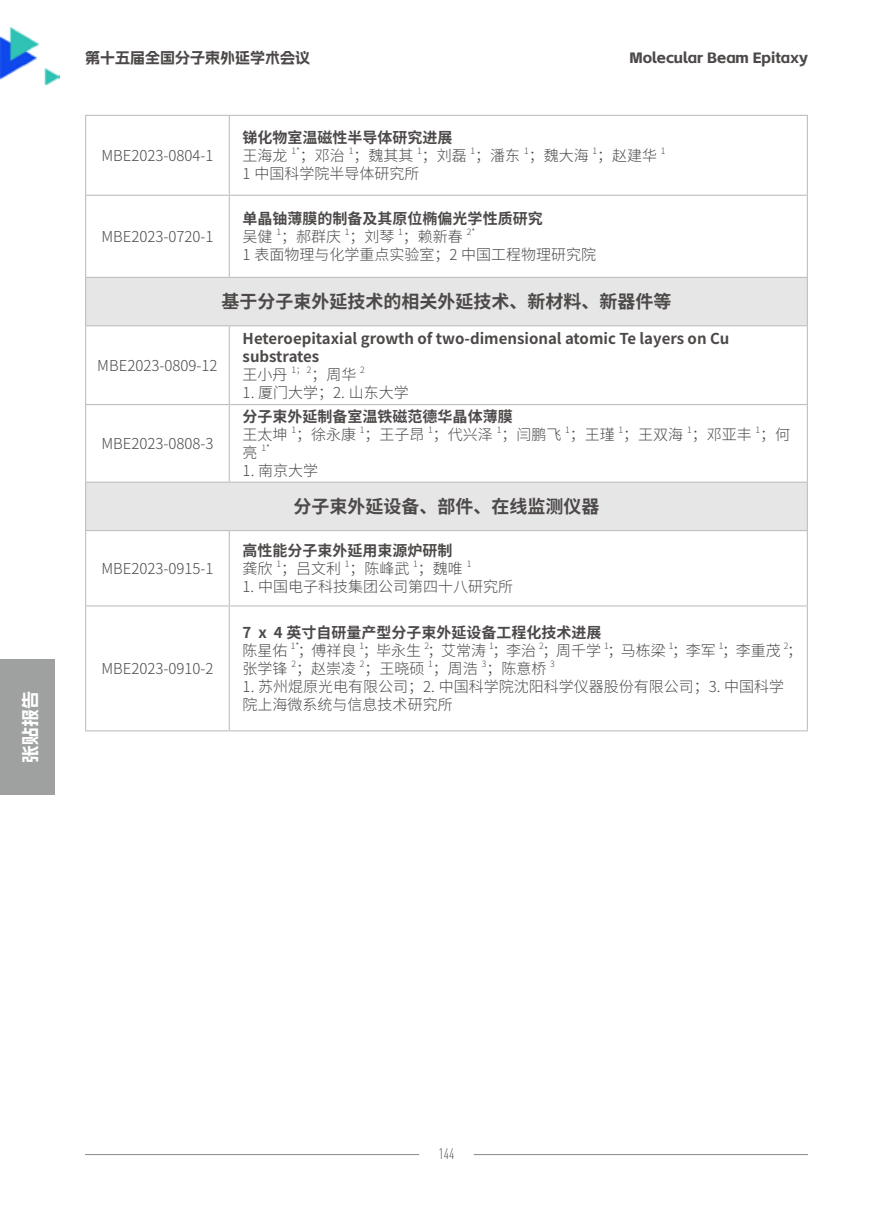
<style>
.page{position:relative;width:893px;height:1212px;background:#fff}
.page>*{position:absolute;margin:0;border:0;box-sizing:border-box;transform-origin:0 0}
.t1{font:700 18px "Source Han Sans CN";color:#4c4948}
.t2{font:18px "Alimama Shu Hei Ti";color:#fff}
.t3{font:300 15px/18px "Source Han Sans CN";color:#4c4948}
.t4{font:700 15px/18px "Source Han Sans CN";color:#4c4948}
.t5{font:15px "Alimama Shu Hei Ti";color:#4c4948}
.t6{font:300 15px "DIN Cond";color:#4c4948}
.t7{font:300 8.7px "Source Han Sans CN";color:#4c4948}
</style>
<div class="page">
<img style="left:0;top:27px;width:59px;height:57px">
<hr style="left:85px;top:1154px;width:334px;height:1px;background:#898989">
<hr style="left:474px;top:1154px;width:334px;height:1px;background:#898989">
<div style="left:0;top:659px;width:55px;height:136px;background:#9fa0a0"></div>
<svg style="left:86px;top:278px;width:721px;height:252px"></svg>
<hr style="left:85px;top:116px;width:1px;height:79px;background:#bfbfbf">
<hr style="left:85px;top:196px;width:1px;height:81px;background:#bfbfbf">
<hr style="left:85px;top:326px;width:1px;height:78px;background:#bfbfbf">
<hr style="left:85px;top:405px;width:1px;height:77px;background:#bfbfbf">
<hr style="left:85px;top:531px;width:1px;height:74px;background:#bfbfbf">
<hr style="left:85px;top:606px;width:1px;height:124px;background:#bfbfbf">
<hr style="left:229px;top:116px;width:1px;height:79px;background:#bfbfbf">
<hr style="left:807px;top:116px;width:1px;height:79px;background:#bfbfbf">
<hr style="left:229px;top:196px;width:1px;height:81px;background:#bfbfbf">
<hr style="left:807px;top:196px;width:1px;height:81px;background:#bfbfbf">
<hr style="left:229px;top:326px;width:1px;height:78px;background:#bfbfbf">
<hr style="left:807px;top:326px;width:1px;height:78px;background:#bfbfbf">
<hr style="left:229px;top:405px;width:1px;height:77px;background:#bfbfbf">
<hr style="left:807px;top:405px;width:1px;height:77px;background:#bfbfbf">
<hr style="left:229px;top:531px;width:1px;height:74px;background:#bfbfbf">
<hr style="left:807px;top:531px;width:1px;height:74px;background:#bfbfbf">
<hr style="left:229px;top:606px;width:1px;height:124px;background:#bfbfbf">
<hr style="left:807px;top:606px;width:1px;height:124px;background:#bfbfbf">
<hr style="left:85px;top:115px;width:144px;height:1px;background:#bfbfbf">
<hr style="left:229px;top:115px;width:579px;height:1px;background:#bfbfbf">
<hr style="left:85px;top:195px;width:144px;height:1px;background:#bfbfbf">
<hr style="left:229px;top:195px;width:579px;height:1px;background:#bfbfbf">
<hr style="left:85px;top:404px;width:144px;height:1px;background:#bfbfbf">
<hr style="left:229px;top:404px;width:579px;height:1px;background:#bfbfbf">
<hr style="left:85px;top:605px;width:144px;height:1px;background:#bfbfbf">
<hr style="left:229px;top:605px;width:579px;height:1px;background:#bfbfbf">
<hr style="left:85px;top:730px;width:144px;height:1px;background:#bfbfbf">
<hr style="left:229px;top:730px;width:579px;height:1px;background:#bfbfbf">
<hr style="left:85px;top:277px;width:144px;height:1px;background:#bfbfbf">
<hr style="left:85px;top:278px;width:1px;height:47px;background:#bfbfbf">
<hr style="left:229px;top:277px;width:579px;height:1px;background:#bfbfbf">
<hr style="left:807px;top:278px;width:1px;height:47px;background:#bfbfbf">
<hr style="left:85px;top:325px;width:144px;height:1px;background:#bfbfbf">
<hr style="left:229px;top:325px;width:579px;height:1px;background:#bfbfbf">
<hr style="left:85px;top:482px;width:144px;height:1px;background:#bfbfbf">
<hr style="left:85px;top:483px;width:1px;height:47px;background:#bfbfbf">
<hr style="left:229px;top:482px;width:579px;height:1px;background:#bfbfbf">
<hr style="left:807px;top:483px;width:1px;height:47px;background:#bfbfbf">
<hr style="left:85px;top:530px;width:144px;height:1px;background:#bfbfbf">
<hr style="left:229px;top:530px;width:579px;height:1px;background:#bfbfbf">
<p class="t2" style="left:20px;top:763px;width:73px;rotate:-90deg">张贴报告</p>
<p class="t5" style="left:85px;top:49px;width:226px">第十五届全国分子束外延学术会议</p>
<p class="t5" style="left:629px;top:49px;width:180px">Molecular Beam Epitaxy</p>
<p class="t3" style="left:101px;top:147px;width:114px">MBE2023-0804-1</p>
<p class="t4" style="left:243px;top:129px;width:211px">锑化物室温磁性半导体研究进展</p>
<p class="t3" style="left:243px;top:147px;width:46px">王海龙</p>
<p class="t7" style="left:291px;top:146px;width:10px">1*</p>
<p class="t3" style="left:300px;top:147px;width:46px">；邓治</p>
<p class="t7" style="left:349px;top:146px;width:6px">1</p>
<p class="t3" style="left:353px;top:147px;width:61px">；魏其其</p>
<p class="t7" style="left:417px;top:146px;width:6px">1</p>
<p class="t3" style="left:422px;top:147px;width:46px">；刘磊</p>
<p class="t7" style="left:471px;top:146px;width:6px">1</p>
<p class="t3" style="left:475px;top:147px;width:46px">；潘东</p>
<p class="t7" style="left:524px;top:146px;width:6px">1</p>
<p class="t3" style="left:529px;top:147px;width:61px">；魏大海</p>
<p class="t7" style="left:592px;top:146px;width:6px">1</p>
<p class="t3" style="left:597px;top:147px;width:61px">；赵建华</p>
<p class="t7" style="left:661px;top:146px;width:6px">1</p>
<p class="t3" style="left:243px;top:165px;width:178px">1 中国科学院半导体研究所</p>
<p class="t3" style="left:101px;top:228px;width:114px">MBE2023-0720-1</p>
<p class="t4" style="left:243px;top:210px;width:301px">单晶铀薄膜的制备及其原位椭偏光学性质研究</p>
<p class="t3" style="left:243px;top:228px;width:31px">吴健</p>
<p class="t7" style="left:276px;top:227px;width:6px">1</p>
<p class="t3" style="left:281px;top:228px;width:61px">；郝群庆</p>
<p class="t7" style="left:345px;top:227px;width:6px">1</p>
<p class="t3" style="left:349px;top:228px;width:46px">；刘琴</p>
<p class="t7" style="left:398px;top:227px;width:6px">1</p>
<p class="t3" style="left:403px;top:228px;width:61px">；赖新春</p>
<p class="t7" style="left:467px;top:227px;width:10px">2*</p>
<p class="t3" style="left:243px;top:246px;width:355px">1 表面物理与化学重点实验室；2 中国工程物理研究院</p>
<p class="t1" style="left:221px;top:292px;width:451px">基于分子束外延技术的相关外延技术、新材料、新器件等</p>
<p class="t3" style="left:97px;top:357px;width:122px">MBE2023-0809-12</p>
<p class="t3" style="left:101px;top:435px;width:114px">MBE2023-0808-3</p>
<p class="t3" style="left:101px;top:560px;width:114px">MBE2023-0915-1</p>
<p class="t3" style="left:101px;top:660px;width:114px">MBE2023-0910-2</p>
<p class="t4" style="left:243px;top:330px;width:488px">Heteroepitaxial growth of two-dimensional atomic Te layers on Cu substrates</p>
<p class="t3" style="left:243px;top:366px;width:46px">王小丹</p>
<p class="t7" style="left:291px;top:364px;width:22px">1； 2</p>
<p class="t3" style="left:311px;top:366px;width:46px">；周华</p>
<p class="t7" style="left:360px;top:364px;width:6px">2</p>
<p class="t3" style="left:243px;top:384px;width:168px">1. 厦门大学；2. 山东大学</p>
<p class="t4" style="left:243px;top:408px;width:272px">分子束外延制备室温铁磁范德华晶体薄膜</p>
<p class="t3" style="left:243px;top:426px;width:46px">王太坤</p>
<p class="t7" style="left:291px;top:425px;width:6px">1</p>
<p class="t3" style="left:296px;top:426px;width:61px">；徐永康</p>
<p class="t7" style="left:360px;top:425px;width:6px">1</p>
<p class="t3" style="left:364px;top:426px;width:61px">；王子昂</p>
<p class="t7" style="left:428px;top:425px;width:6px">1</p>
<p class="t3" style="left:433px;top:426px;width:61px">；代兴泽</p>
<p class="t7" style="left:497px;top:425px;width:6px">1</p>
<p class="t3" style="left:501px;top:426px;width:61px">；闫鹏飞</p>
<p class="t7" style="left:565px;top:425px;width:6px">1</p>
<p class="t3" style="left:570px;top:426px;width:46px">；王瑾</p>
<p class="t7" style="left:619px;top:425px;width:6px">1</p>
<p class="t3" style="left:623px;top:426px;width:61px">；王双海</p>
<p class="t7" style="left:687px;top:425px;width:6px">1</p>
<p class="t3" style="left:692px;top:426px;width:61px">；邓亚丰</p>
<p class="t7" style="left:755px;top:425px;width:6px">1</p>
<p class="t3" style="left:760px;top:426px;width:31px">；何</p>
<p class="t3" style="left:243px;top:444px;width:16px">亮</p>
<p class="t7" style="left:261px;top:443px;width:10px">1*</p>
<p class="t3" style="left:243px;top:462px;width:77px">1. 南京大学</p>
<p class="t1" style="left:293px;top:496px;width:307px">分子束外延设备、部件、在线监测仪器</p>
<p class="t4" style="left:243px;top:542px;width:211px">高性能分子束外延用束源炉研制</p>
<p class="t3" style="left:243px;top:560px;width:31px">龚欣</p>
<p class="t7" style="left:276px;top:558px;width:6px">1</p>
<p class="t3" style="left:281px;top:560px;width:61px">；吕文利</p>
<p class="t7" style="left:345px;top:558px;width:6px">1</p>
<p class="t3" style="left:349px;top:560px;width:61px">；陈峰武</p>
<p class="t7" style="left:413px;top:558px;width:6px">1</p>
<p class="t3" style="left:418px;top:560px;width:46px">；魏唯</p>
<p class="t7" style="left:467px;top:558px;width:6px">1</p>
<p class="t3" style="left:243px;top:578px;width:272px">1. 中国电子科技集团公司第四十八研究所</p>
<p class="t4" style="left:243px;top:624px;width:360px">7 ⅹ 4 英寸自研量产型分子束外延设备工程化技术进展</p>
<p class="t3" style="left:243px;top:642px;width:46px">陈星佑</p>
<p class="t7" style="left:291px;top:641px;width:10px">1*</p>
<p class="t3" style="left:298px;top:642px;width:506px">；傅祥良；毕永生；艾常涛；李治；周千学；马栋梁；李军；李重茂；</p>
<p class="t7" style="left:359px;top:641px;width:6px">1</p>
<p class="t7" style="left:424px;top:641px;width:6px">2</p>
<p class="t7" style="left:489px;top:641px;width:6px">1</p>
<p class="t7" style="left:539px;top:641px;width:6px">2</p>
<p class="t7" style="left:604px;top:641px;width:6px">1</p>
<p class="t7" style="left:669px;top:641px;width:6px">1</p>
<p class="t7" style="left:719px;top:641px;width:6px">1</p>
<p class="t7" style="left:784px;top:641px;width:6px">2</p>
<p class="t3" style="left:243px;top:660px;width:46px">张学锋</p>
<p class="t7" style="left:291px;top:659px;width:6px">2</p>
<p class="t3" style="left:296px;top:660px;width:61px">；赵崇凌</p>
<p class="t7" style="left:360px;top:659px;width:6px">2</p>
<p class="t3" style="left:364px;top:660px;width:62px">；王晓硕</p>
<p class="t7" style="left:428px;top:659px;width:6px">1</p>
<p class="t3" style="left:433px;top:660px;width:46px">；周浩</p>
<p class="t7" style="left:482px;top:659px;width:6px">3</p>
<p class="t3" style="left:486px;top:660px;width:61px">；陈意桥</p>
<p class="t7" style="left:550px;top:659px;width:6px">3</p>
<p class="t3" style="left:243px;top:678px;width:543px">1. 苏州焜原光电有限公司；2. 中国科学院沈阳科学仪器股份有限公司；3. 中国科学院上海微系统与信息技术研究所</p>
<p class="t6" style="left:439px;top:1145px;width:17px">144</p>
</div>
